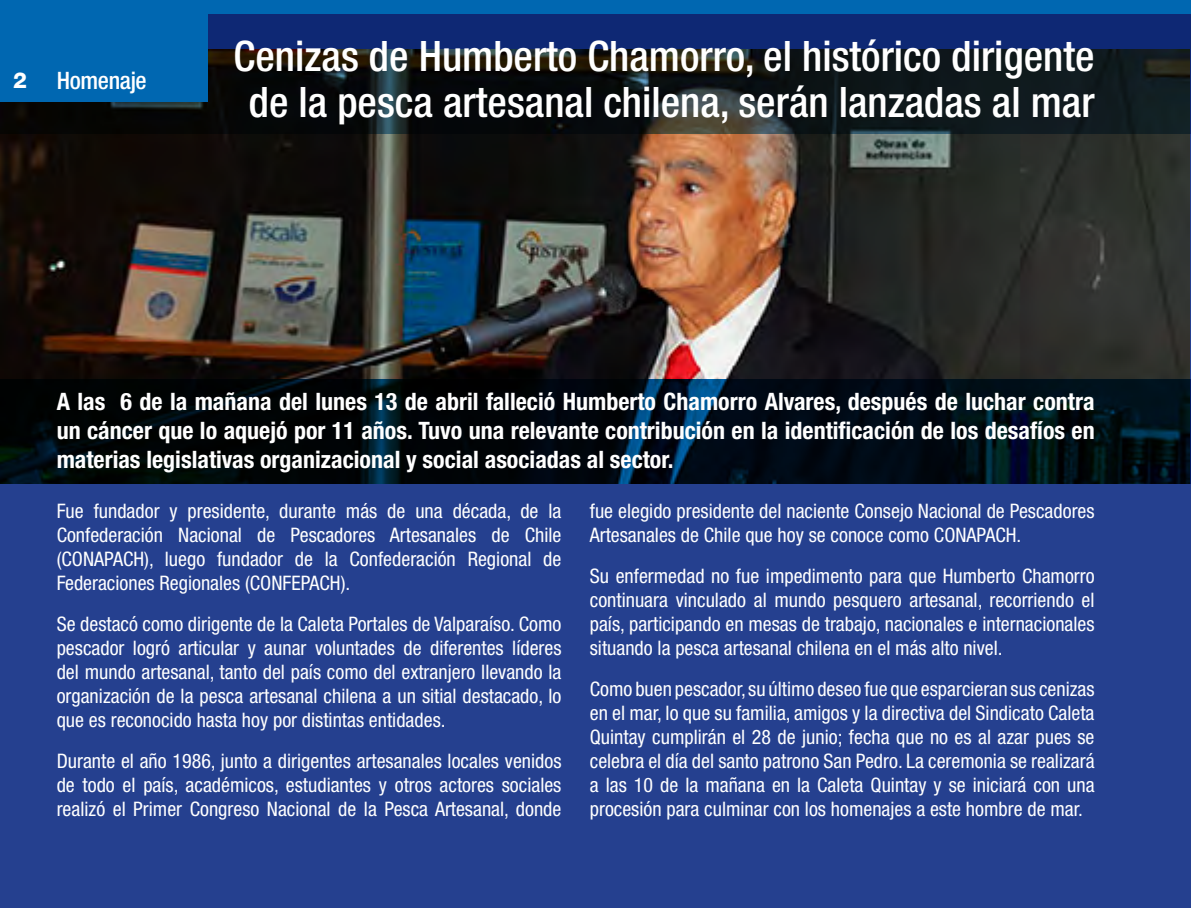
<style>
.page{position:relative;width:1191px;height:908px;background:#fff}
.page>*{position:absolute;margin:0;border:0;box-sizing:border-box;transform-origin:0 0}
.t1{font:500 condensed 42px/46px "Helvetica Neue";color:#fff;text-align:center}
.t2{font:700 condensed 24px/28.8px "Helvetica Neue";color:#fff;text-align:justify}
.t3{font:500 condensed 24px "Helvetica Neue";color:#fff}
.t4{font:condensed 20px/24px "Helvetica Neue";color:#fff;text-align:justify}
.s1{font-weight:800;font-stretch:normal;font-size:22px}
</style>
<div class="page">
<div style="left:0;top:0;width:1191px;height:907px;background:#25408f"></div>
<img style="left:0;top:133px;width:1189px;height:245px">
<svg style="left:0;top:14px;width:1191px;height:119px;background:#111b30"></svg>
<svg style="left:0;top:378px;width:1191px;height:105px;background:#000b12"></svg>
<div style="left:0;top:0;width:1191px;height:14px;background:#0067b1"></div>
<div style="left:0;top:0;width:208px;height:102px;background:#0067b1"></div>
<p class="t3" style="left:13px;top:66px;width:135px"><span class="s1">2</span> Homenaje</p>
<h1 class="t1" style="left:234px;top:32px;width:862px">Cenizas de Humberto Chamorro, el histórico dirigente de la pesca artesanal chilena, serán lanzadas al mar</h1>
<p class="t2" style="left:57px;top:387px;width:1039px">A las 6 de la mañana del lunes 13 de abril falleció Humberto Chamorro Alvares, después de luchar contra un cáncer que lo aquejó por 11 años. Tuvo una relevante contribución en la identificación de los desafíos en materias legislativas organizacional y social asociadas al sector.</p>
<p class="t4" style="left:57px;top:498px;width:506px">Fue fundador y presidente, durante más de una década, de la Confederación Nacional de Pescadores Artesanales de Chile (CONAPACH), luego fundador de la Confederación Regional de Federaciones Regionales (CONFEPACH).</p>
<p class="t4" style="left:57px;top:611px;width:506px">Se destacó como dirigente de la Caleta Portales de Valparaíso. Como pescador logró articular y aunar voluntades de diferentes líderes del mundo artesanal, tanto del país como del extranjero llevando la organización de la pesca artesanal chilena a un sitial destacado, lo que es reconocido hasta hoy por distintas entidades.</p>
<p class="t4" style="left:57px;top:748px;width:506px">Durante el año 1986, junto a dirigentes artesanales locales venidos de todo el país, académicos, estudiantes y otros actores sociales realizó el Primer Congreso Nacional de la Pesca Artesanal, donde</p>
<p class="t4" style="left:590px;top:498px;width:506px">fue elegido presidente del naciente Consejo Nacional de Pescadores<br>Artesanales de Chile que hoy se conoce como CONAPACH.</p>
<p class="t4" style="left:590px;top:563px;width:506px">Su enfermedad no fue impedimento para que Humberto Chamorro continuara vinculado al mundo pesquero artesanal, recorriendo el país, participando en mesas de trabajo, nacionales e internacionales situando la pesca artesanal chilena en el más alto nivel.</p>
<p class="t4" style="left:590px;top:676px;width:506px">Como buen pescador, su último deseo fue que esparcieran sus cenizas en el mar, lo que su familia, amigos y la directiva del Sindicato Caleta Quintay cumplirán el 28 de junio; fecha que no es al azar pues se celebra el día del santo patrono San Pedro. La ceremonia se realizará a las 10 de la mañana en la Caleta Quintay y se iniciará con una procesión para culminar con los homenajes a este hombre de mar.</p>
</div>
